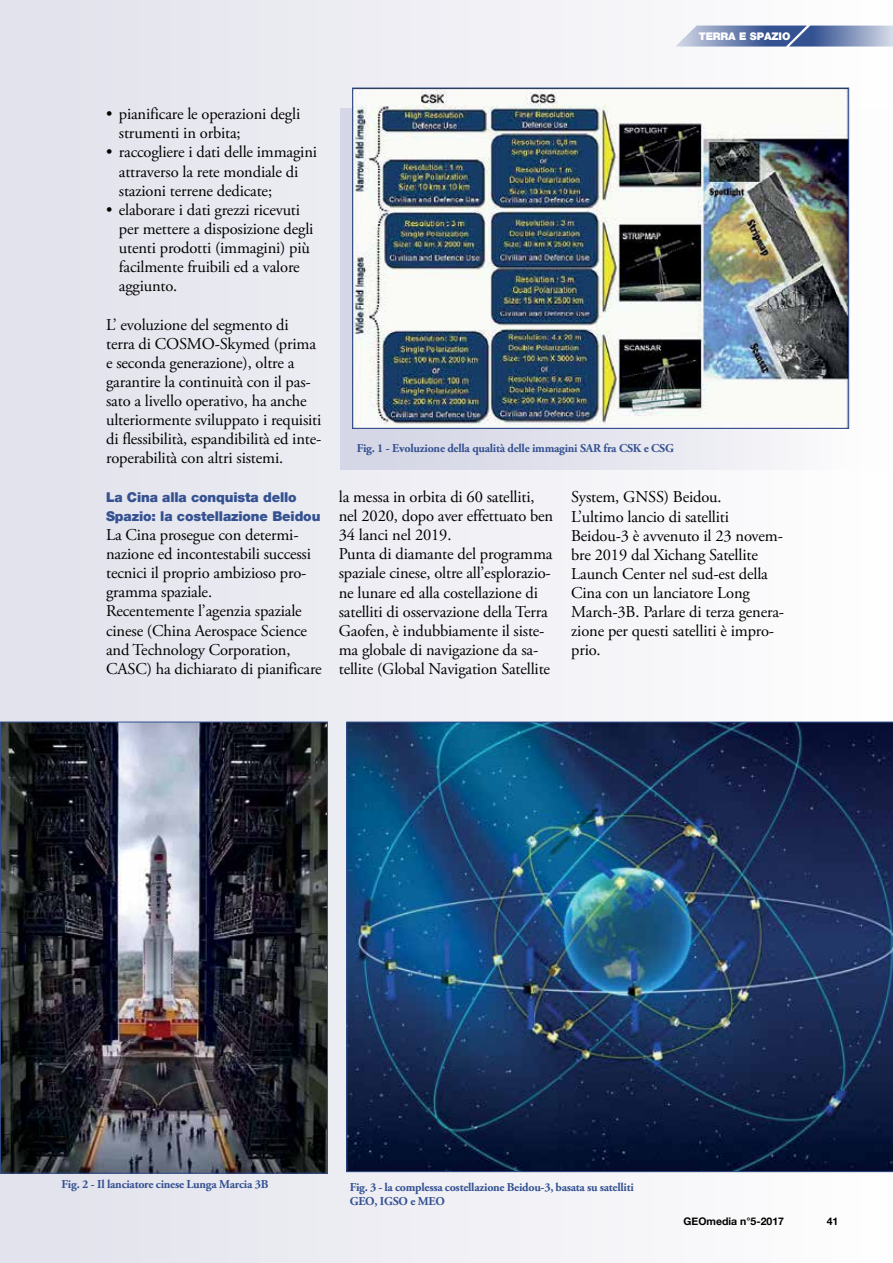
<style>
.page{position:relative;width:893px;height:1263px;background:#fff}
.page>*{position:absolute;margin:0;border:0;box-sizing:border-box;transform-origin:0 0}
.t1{font:16.5px/19px "Adobe Garamond Pro";letter-spacing:-.01em;color:#000}
.t2{font:900 13.5px/19.2px "Helvetica Neue";letter-spacing:-.01em;color:#345191}
.t3{font:700 12px/13.5px "Adobe Garamond Pro";letter-spacing:-.02em;color:#345191}
.t4{font:700 10.5px "Helvetica Neue";color:#000}
.t5{font:900 10.5px "Helvetica Neue";letter-spacing:-.01em;color:#fff}
</style>
<div class="page">
<div style="left:0;top:0;width:893px;height:1263px;background:linear-gradient(to right,#e1e1ec,#fdfdfd)"></div>
<svg style="left:675px;top:26px;width:218px;height:21px;background:#7c8fb8"></svg>
<svg style="left:340px;top:108px;width:553px;height:361px"></svg>
<img style="left:354px;top:90px;width:493px;height:337px">
<img style="left:2px;top:724px;width:324px;height:447px">
<div style="left:0;top:722px;width:328px;height:451px;border:1px solid #345191"></div>
<img style="left:346px;top:722px;width:547px;height:450px">
<p class="t5" style="left:699px;top:30px;width:93px">TERRA E SPAZIO</p>
<p class="t1" style="left:119px;top:105px;width:183px;text-indent:-13px">• pianificare le operazioni degli strumenti in orbita;</p>
<p class="t1" style="left:119px;top:143px;width:200px;text-indent:-13px">• raccogliere i dati delle immagini attraverso la rete mondiale di stazioni terrene dedicate;</p>
<p class="t1" style="left:119px;top:201px;width:196px;text-indent:-13px">• elaborare i dati grezzi ricevuti per mettere a disposizione degli utenti prodotti (immagini) più facilmente fruibili ed a valore aggiunto.</p>
<p class="t1" style="left:106px;top:315px;width:217px">L’ evoluzione del segmento di terra di COSMO-Skymed (prima e seconda generazione), oltre a garantire la continuità con il pas&shy;sato a livello operativo, ha anche ulteriormente sviluppato i requisiti di flessibilità, espandibilità ed inte&shy;roperabilità con altri sistemi.</p>
<p class="t2" style="left:106px;top:487px;width:216px">La Cina alla conquista dello<br>Spazio: la costellazione Beidou</p>
<p class="t1" style="left:106px;top:526px;width:217px">La Cina prosegue con determi&shy;nazione ed incontestabili successi tecnici il proprio ambizioso pro&shy;gramma spaziale.<br>Recentemente l’agenzia spaziale cinese (China Aerospace Science and Technology Corporation,<br>CASC) ha dichiarato di pianificare</p>
<p class="t3" style="left:357px;top:442px;width:319px">Fig. 1 - Evoluzione della qualità delle immagini SAR fra CSK e CSG</p>
<p class="t1" style="left:571px;top:488px;width:214px">System, GNSS) Beidou.<br>L’ultimo lancio di satelliti<br>Beidou-3 è avvenuto il 23 novem&shy;bre 2019 dal Xichang Satellite<br>Launch Center nel sud-est della<br>Cina con un lanciatore Long<br>March-3B. Parlare di terza genera&shy;zione per questi satelliti è impro&shy;prio.</p>
<p class="t1" style="left:339px;top:488px;width:216px">la messa in orbita di 60 satelliti, nel 2020, dopo aver effettuato ben 34 lanci nel 2019.<br>Punta di diamante del programma spaziale cinese, oltre all’esplorazio&shy;ne lunare ed alla costellazione di satelliti di osservazione della Terra Gaofen, è indubbiamente il siste&shy;ma globale di navigazione da sa&shy;tellite (Global Navigation Satellite</p>
<p class="t3" style="left:62px;top:1177px;width:208px">Fig. 2 - Il lanciatore cinese Lunga Marcia 3B</p>
<p class="t3" style="left:350px;top:1181px;width:285px">Fig. 3 - la complessa costellazione Beidou-3, basata su satelliti<br>GEO, IGSO e MEO</p>
<p class="t4" style="left:684px;top:1214px;width:102px">GEOmedia n°5-2017</p>
<p class="t4" style="left:827px;top:1214px;width:13px">41</p>
</div>
